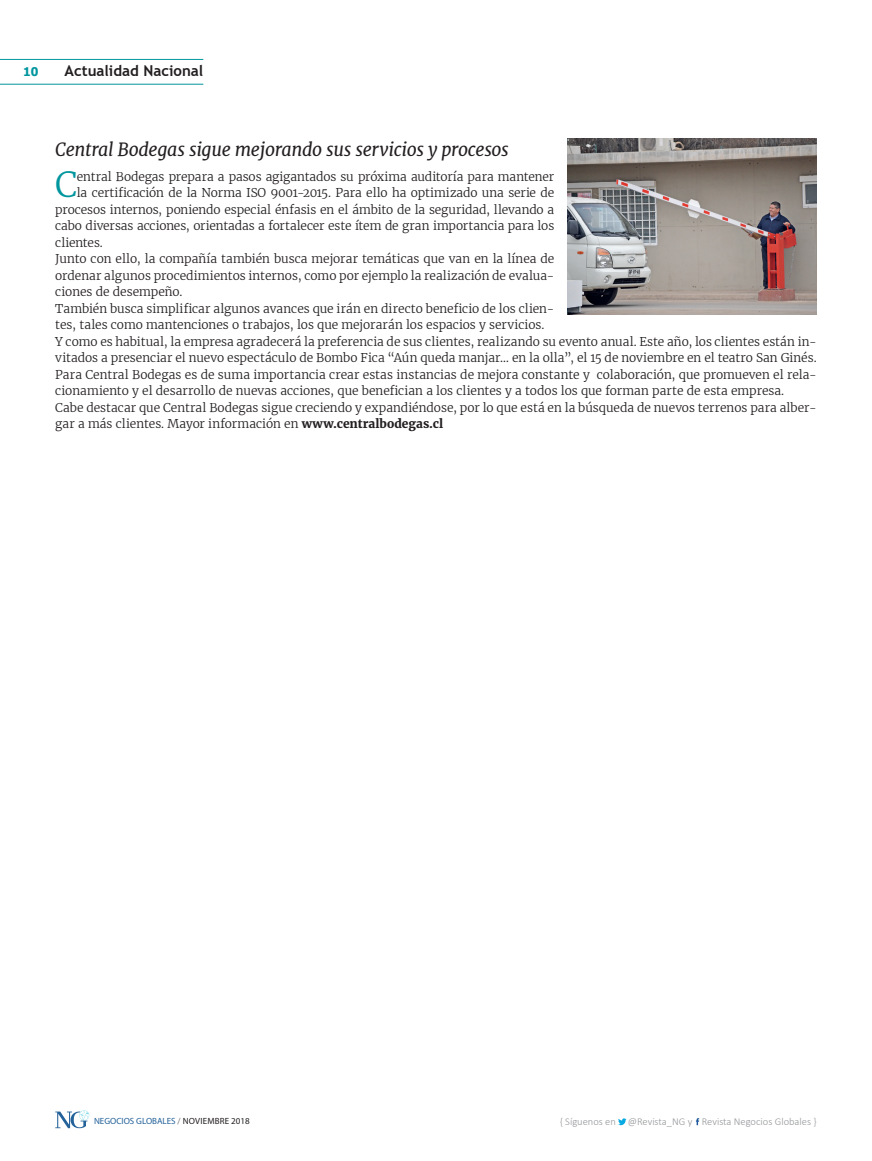
<style>
.page{position:relative;width:872px;height:1161px;background:#fff}
.page>*{position:absolute;margin:0;border:0;box-sizing:border-box;transform-origin:0 0}
.CUERPO_TEXTO{font:300 34.2px "Merriweather";color:#00969e}
.TITULOS_NOTAS{font:italic 18px "Merriweather";letter-spacing:-.02em;color:#231f20}
.t1{font:700 15px "Trebuchet MS";color:#231f20}
.CUERPO_TEXTO-2{font:300 12px/16.5px "Merriweather";color:#231f20}
.t2{font:700 12px "Tahoma";color:#00969e}
.t3{font:300 10.5px "Calibri";color:#939598}
.t4{font:9px "Myriad Pro";color:#24629a}
.s1{font-weight:700}
.s2{color:#6c6d70}
.s3{color:#231f20}
</style>
<div class="page">
<hr style="left:0;top:84px;width:203px;height:1px;background:#00969e">
<hr style="left:0;top:59px;width:203px;height:1px;background:#00969e">
<svg style="left:696px;top:1118px;width:3px;height:7px"></svg>
<svg style="left:618px;top:1118px;width:8px;height:7px"></svg>
<svg style="left:55px;top:1110px;width:34px;height:18px"></svg>
<img style="left:567px;top:138px;width:249px;height:176px">
<p class="t2" style="left:23px;top:64px;width:17px">10</p>
<p class="t1" style="left:65px;top:61px;width:140px">Actualidad Nacional</p>
<p class="TITULOS_NOTAS" style="left:55px;top:137px;width:455px">Central Bodegas sigue mejorando sus servicios y procesos</p>
<p class="CUERPO_TEXTO" style="left:55px;top:162px;width:24px">C</p>
<p class="CUERPO_TEXTO-2" style="left:77px;top:168px;width:479px">entral Bodegas prepara a pasos agigantados su próxima auditoría para mantener</p>
<p class="CUERPO_TEXTO-2" style="left:77px;top:184px;width:479px">la certificación de la Norma ISO 9001-2015. Para ello ha optimizado una serie de</p>
<p class="CUERPO_TEXTO-2" style="left:55px;top:201px;width:500px">procesos internos, poniendo especial énfasis en el ámbito de la seguridad, llevando a</p>
<p class="CUERPO_TEXTO-2" style="left:55px;top:217px;width:500px">cabo diversas acciones, orientadas a fortalecer este ítem de gran importancia para los</p>
<p class="CUERPO_TEXTO-2" style="left:55px;top:234px;width:49px">clientes.</p>
<p class="CUERPO_TEXTO-2" style="left:55px;top:250px;width:500px;text-align:justify">Junto con ello, la compañía también busca mejorar temáticas que van en la línea de ordenar algunos procedimientos internos, como por ejemplo la realización de evalua&shy;ciones de desempeño.</p>
<p class="CUERPO_TEXTO-2" style="left:55px;top:300px;width:500px">También busca simplificar algunos avances que irán en directo beneficio de los clien&shy;tes, tales como mantenciones o trabajos, los que mejorarán los espacios y servicios.</p>
<p class="CUERPO_TEXTO-2" style="left:55px;top:333px;width:763px">Y como es habitual, la empresa agradecerá la preferencia de sus clientes, realizando su evento anual. Este año, los clientes están in&shy;vitados a presenciar el nuevo espectáculo de Bombo Fica “Aún queda manjar… en la olla”, el 15 de noviembre en el teatro San Ginés.</p>
<p class="CUERPO_TEXTO-2" style="left:55px;top:366px;width:763px">Para Central Bodegas es de suma importancia crear estas instancias de mejora constante y colaboración, que promueven el rela&shy;cionamiento y el desarrollo de nuevas acciones, que benefician a los clientes y a todos los que forman parte de esta empresa.</p>
<p class="CUERPO_TEXTO-2" style="left:55px;top:399px;width:763px">Cabe destacar que Central Bodegas sigue creciendo y expandiéndose, por lo que está en la búsqueda de nuevos terrenos para alber&shy;gar a más clientes. Mayor información en <span class="s1">www.centralbodegas.cl</span></p>
<p class="t4" style="left:94px;top:1115px;width:157px">NEGOCIOS GLOBALES <span class="s2">/</span> <span class="s3">NOVIEMBRE 2018</span></p>
<p class="t3" style="left:560px;top:1114px;width:258px">{ Síguenos en @Revista_NG y Revista Negocios Globales }</p>
</div>
